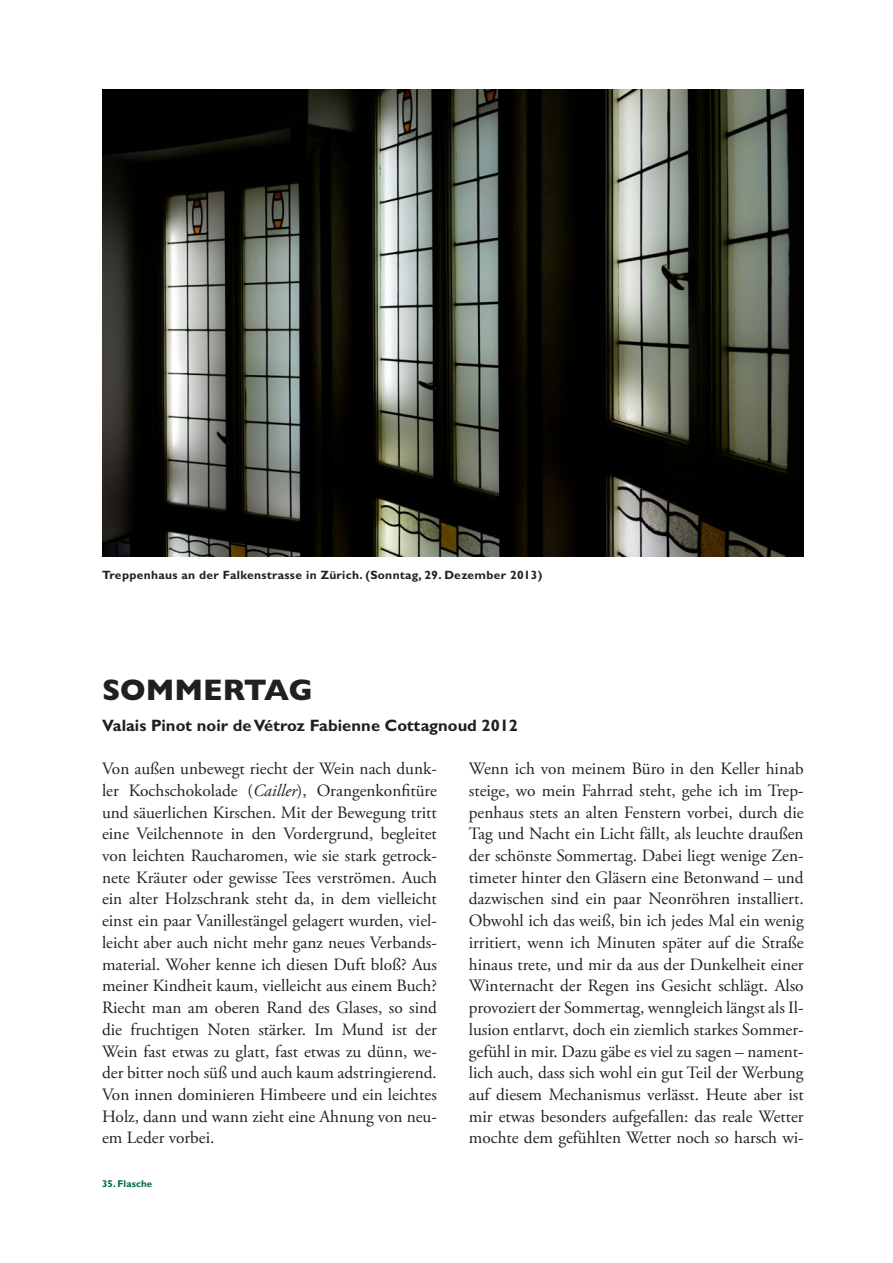
<style>
.page{position:relative;width:893px;height:1263px;background:#fff}
.page>*{position:absolute;margin:0;border:0;box-sizing:border-box;transform-origin:0 0}
.Titel{font:800 30px "Gill Sans MT Pro";letter-spacing:-.005em;color:#231f20}
.Lauftext_ohne_Einzug{font:17.25px/21.8px "Adobe Garamond Pro";color:#231f20;text-align:justify}
.Vorspann{font:700 16.5px "Gill Sans MT Pro";color:#231f20}
.Getrunken_am{font:700 12px "Gill Sans MT Pro";letter-spacing:.025em;color:#231f20}
.Thema_der_Seiten{font:700 9.9px "Gill Sans MT Pro";letter-spacing:.01em;color:#006a4e}
.s1{font-style:italic}
</style>
<div class="page">
<img style="left:102px;top:89px;width:702px;height:468px">
<p class="Getrunken_am" style="left:102px;top:567px;width:442px">Treppenhaus an der Falkenstrasse in Zürich. (Sonntag, 29. Dezember 2013)</p>
<p class="Titel" style="left:102px;top:672px;width:212px">SOMMERTAG</p>
<p class="Vorspann" style="left:102px;top:715px;width:417px">Valais Pinot noir de Vétroz Fabienne Cottagnoud 2012</p>
<p class="Lauftext_ohne_Einzug" style="left:469px;top:758px;width:336px">Wenn ich von meinem Büro in den Keller hinab steige, wo mein Fahrrad steht, gehe ich im Trep&shy;penhaus stets an alten Fenstern vorbei, durch die Tag und Nacht ein Licht fällt, als leuchte draußen der schönste Sommertag. Dabei liegt wenige Zen&shy;timeter hinter den Gläsern eine Betonwand – und dazwischen sind ein paar Neonröhren installiert.<br>Obwohl ich das weiß, bin ich jedes Mal ein wenig irritiert, wenn ich Minuten später auf die Straße hinaus trete, und mir da aus der Dunkelheit einer Winternacht der Regen ins Gesicht schlägt. Also provoziert der Sommertag, wenngleich längst als Il&shy;lusion entlarvt, doch ein ziemlich starkes Sommer&shy;gefühl in mir. Dazu gäbe es viel zu sagen – nament&shy;lich auch, dass sich wohl ein gut Teil der Werbung auf diesem Mechanismus verlässt. Heute aber ist mir etwas besonders aufgefallen: das reale Wetter mochte dem gefühlten Wetter noch so harsch wi-</p>
<p class="Lauftext_ohne_Einzug" style="left:102px;top:758px;width:336px">Von außen unbewegt riecht der Wein nach dunk&shy;ler Kochschokolade (<span class="s1">Cailler</span>), Orangenkonfitüre und säuerlichen Kirschen. Mit der Bewegung tritt eine Veilchennote in den Vordergrund, begleitet von leichten Raucharomen, wie sie stark getrock&shy;nete Kräuter oder gewisse Tees verströmen. Auch ein alter Holzschrank steht da, in dem vielleicht einst ein paar Vanillestängel gelagert wurden, viel&shy;leicht aber auch nicht mehr ganz neues Verbands&shy;material. Woher kenne ich diesen Duft bloß? Aus meiner Kindheit kaum, vielleicht aus einem Buch?<br>Riecht man am oberen Rand des Glases, so sind die fruchtigen Noten stärker. Im Mund ist der Wein fast etwas zu glatt, fast etwas zu dünn, we&shy;der bitter noch süß und auch kaum adstringierend.<br>Von innen dominieren Himbeere und ein leichtes Holz, dann und wann zieht eine Ahnung von neu&shy;em Leder vorbei.</p>
<p class="Thema_der_Seiten" style="left:102px;top:1177px;width:52px">35. Flasche</p>
</div>
